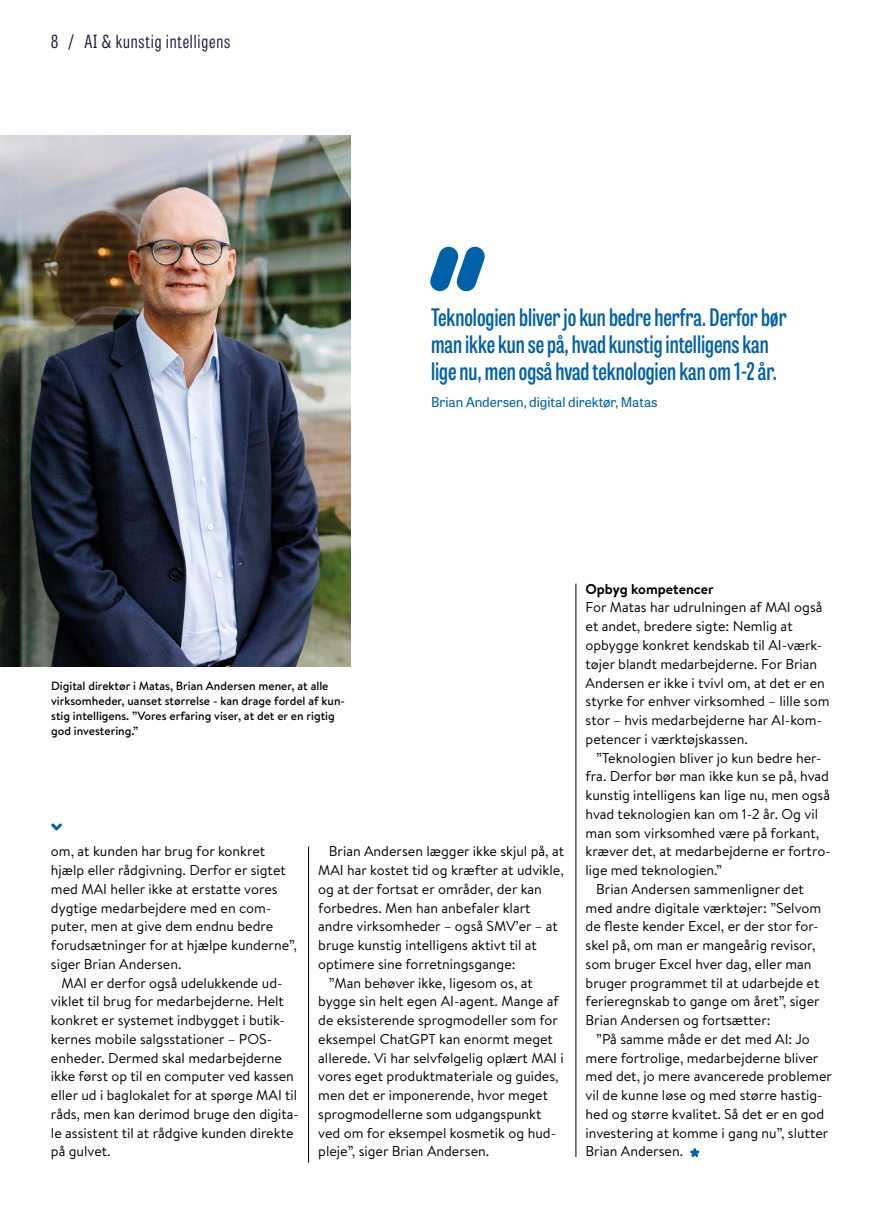
<style>
.page{position:relative;width:893px;height:1225px;background:#fff}
.page>*{position:absolute;margin:0;border:0;box-sizing:border-box;transform-origin:0 0}
.t1{font:600 24px/27px "Tablet Gothic Compressed";color:#0061a9}
.t2{font:300 18px "Tablet Gothic Compressed";letter-spacing:.05em;color:#131139}
.t3{font:14.25px/18.8px "Brandon Text";color:#000}
.t4{font:700 14.25px "Brandon Text";color:#000}
.t5{font:13.5px "Tablet Gothic";color:#0061a9}
.t6{font:500 12px/15px "Brandon Text";color:#000}
</style>
<div class="page">
<hr style="left:308px;top:846px;width:1px;height:316px;background:#000">
<hr style="left:576px;top:583px;width:1px;height:574px;background:#000">
<img style="left:0;top:135px;width:350px;height:531px">
<svg style="left:51px;top:823px;width:11px;height:8px"></svg>
<svg style="left:430px;top:246px;width:55px;height:46px"></svg>
<svg style="left:690px;top:1148px;width:9px;height:9px"></svg>
<p class="t2" style="left:51px;top:29px;width:181px">8 / AI &amp; kunstig intelligens</p>
<h1 class="t1" style="left:431px;top:303px;width:357px">Teknologien bliver jo kun bedre herfra. Derfor bør man ikke kun se på, hvad kunstig intelligens kan lige nu, men også hvad teknologien kan om 1-2 år.</h1>
<p class="t5" style="left:431px;top:393px;width:228px">Brian Andersen, digital direktør, Matas</p>
<p class="t6" style="left:51px;top:678px;width:295px">Digital direktør i Matas, Brian Andersen mener, at alle virksomheder, uanset størrelse - kan drage fordel af kun&shy;stig intelligens. ”Vores erfaring viser, at det er en rigtig god investering.”</p>
<p class="t3" style="left:51px;top:841px;width:247px">om, at kunden har brug for konkret hjælp eller rådgivning. Derfor er sigtet med MAI heller ikke at erstatte vores dygtige medarbejdere med en com&shy;puter, men at give dem endnu bedre forudsætninger for at hjælpe kunderne”, siger Brian Andersen.</p>
<p class="t3" style="left:51px;top:972px;width:250px;text-indent:11px">MAI er derfor også udelukkende ud&shy;viklet til brug for medarbejderne. Helt konkret er systemet indbygget i butik&shy;kernes mobile salgsstationer – POS&shy;enheder. Dermed skal medarbejderne ikke først op til en computer ved kassen eller ud i baglokalet for at spørge MAI til råds, men kan derimod bruge den digita&shy;le assistent til at rådgive kunden direkte på gulvet.</p>
<p class="t3" style="left:329px;top:841px;width:237px">Brian Andersen lægger ikke skjul på, at</p>
<p class="t3" style="left:318px;top:860px;width:247px">MAI har kostet tid og kræfter at udvikle,</p>
<p class="t3" style="left:318px;top:879px;width:225px">og at der fortsat er områder, der kan</p>
<p class="t3" style="left:318px;top:898px;width:214px">forbedres. Men han anbefaler klart</p>
<p class="t3" style="left:318px;top:916px;width:241px">andre virksomheder – også SMV’er – at</p>
<p class="t3" style="left:318px;top:935px;width:220px">bruge kunstig intelligens aktivt til at</p>
<p class="t3" style="left:318px;top:954px;width:199px">optimere sine forretningsgange:</p>
<p class="t3" style="left:329px;top:973px;width:206px">”Man behøver ikke, ligesom os, at</p>
<p class="t3" style="left:318px;top:991px;width:242px">bygge sin helt egen AI-agent. Mange af</p>
<p class="t3" style="left:318px;top:1010px;width:241px">de eksisterende sprogmodeller som for</p>
<p class="t3" style="left:318px;top:1029px;width:236px">eksempel ChatGPT kan enormt meget</p>
<p class="t3" style="left:318px;top:1048px;width:247px">allerede. Vi har selvfølgelig oplært MAI i</p>
<p class="t3" style="left:318px;top:1066px;width:242px">vores eget produktmateriale og guides,</p>
<p class="t3" style="left:318px;top:1085px;width:231px">men det er imponerende, hvor meget</p>
<p class="t3" style="left:318px;top:1104px;width:225px">sprogmodellerne som udgangspunkt</p>
<p class="t3" style="left:318px;top:1123px;width:239px">ved om for eksempel kosmetik og hud-</p>
<p class="t3" style="left:318px;top:1141px;width:173px">pleje”, siger Brian Andersen.</p>
<p class="t4" style="left:586px;top:579px;width:130px">Opbyg kompetencer</p>
<p class="t3" style="left:586px;top:597px;width:245px">For Matas har udrulningen af MAI også et andet, bredere sigte: Nemlig at opbygge konkret kendskab til AI-værk&shy;tøjer blandt medarbejderne. For Brian Andersen er ikke i tvivl om, at det er en styrke for enhver virksomhed – lille som stor – hvis medarbejderne har AI-kom&shy;petencer i værktøjskassen.</p>
<p class="t3" style="left:596px;top:747px;width:227px">”Teknologien bliver jo kun bedre her-</p>
<p class="t3" style="left:586px;top:766px;width:245px">fra. Derfor bør man ikke kun se på, hvad</p>
<p class="t3" style="left:586px;top:785px;width:246px">kunstig intelligens kan lige nu, men også</p>
<p class="t3" style="left:586px;top:804px;width:234px">hvad teknologien kan om 1-2 år. Og vil</p>
<p class="t3" style="left:586px;top:822px;width:235px">man som virksomhed være på forkant,</p>
<p class="t3" style="left:586px;top:841px;width:247px">kræver det, at medarbejderne er fortro-</p>
<p class="t3" style="left:586px;top:860px;width:138px">lige med teknologien.”</p>
<p class="t3" style="left:596px;top:879px;width:209px">Brian Andersen sammenligner det</p>
<p class="t3" style="left:586px;top:898px;width:237px">med andre digitale værktøjer: ”Selvom</p>
<p class="t3" style="left:586px;top:916px;width:234px">de fleste kender Excel, er der stor for-</p>
<p class="t3" style="left:586px;top:935px;width:231px">skel på, om man er mangeårig revisor,</p>
<p class="t3" style="left:586px;top:954px;width:227px">som bruger Excel hver dag, eller man</p>
<p class="t3" style="left:586px;top:973px;width:235px">bruger programmet til at udarbejde et</p>
<p class="t3" style="left:586px;top:991px;width:236px">ferieregnskab to gange om året”, siger</p>
<p class="t3" style="left:586px;top:1010px;width:187px">Brian Andersen og fortsætter:</p>
<p class="t3" style="left:596px;top:1029px;width:215px">”På samme måde er det med AI: Jo</p>
<p class="t3" style="left:586px;top:1048px;width:234px">mere fortrolige, medarbejderne bliver</p>
<p class="t3" style="left:586px;top:1066px;width:248px">med det, jo mere avancerede problemer</p>
<p class="t3" style="left:586px;top:1085px;width:239px">vil de kunne løse og med større hastig-</p>
<p class="t3" style="left:586px;top:1104px;width:240px">hed og større kvalitet. Så det er en god</p>
<p class="t3" style="left:586px;top:1123px;width:244px">investering at komme i gang nu”, slutter</p>
<p class="t3" style="left:586px;top:1141px;width:99px">Brian Andersen.</p>
</div>
